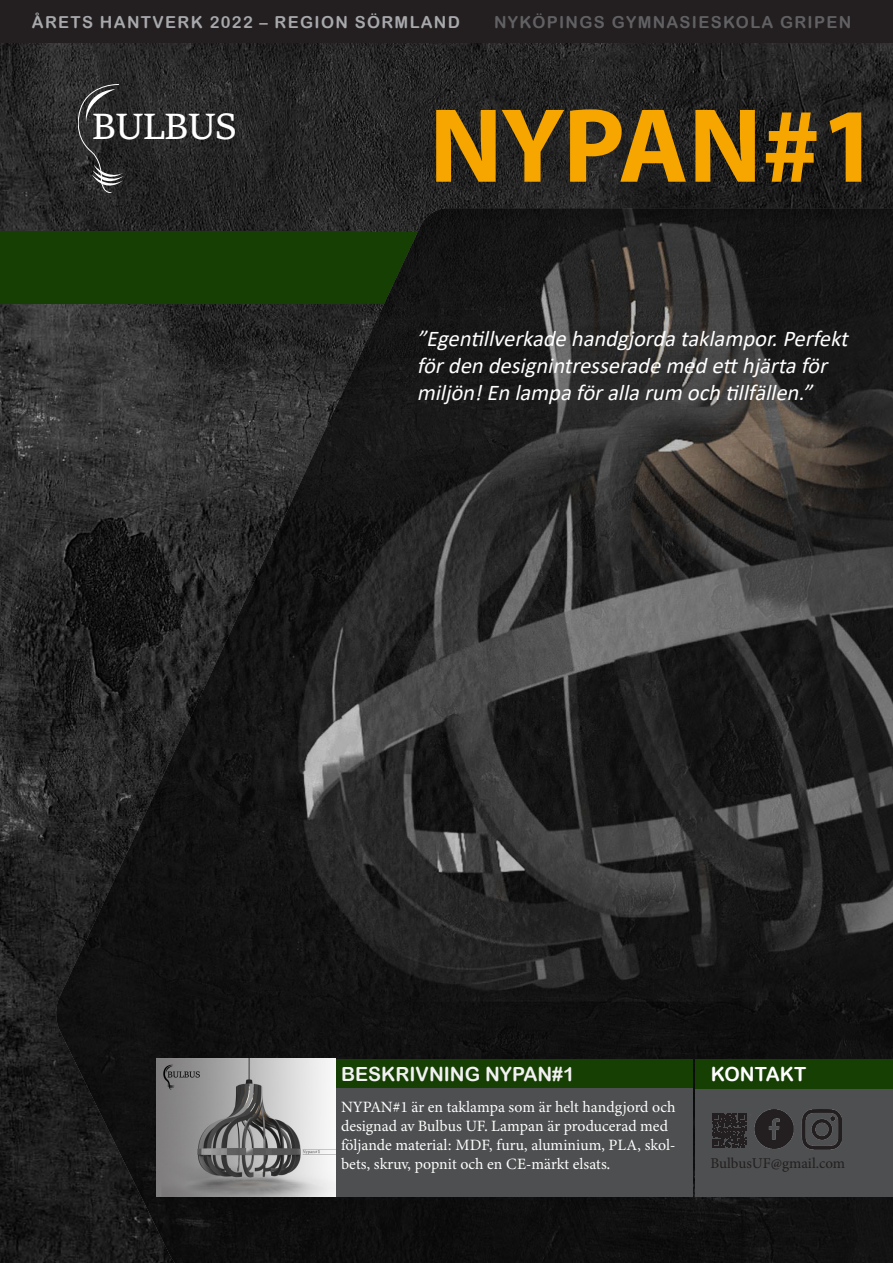
<style>
.page{position:relative;width:893px;height:1263px;background:#fff}
.page>*{position:absolute;margin:0;border:0;box-sizing:border-box;transform-origin:0 0}
.t1{font:700 106.5px "Myriad Pro";letter-spacing:-.02em;color:#f7a600}
.t2{font:39.6px "Sitka Text";letter-spacing:-.04em;color:#fff}
.t3{font:italic 22.5px/27px "Calibri";color:#fff}
.t4{font:19.5px "Arial Rounded MT Bold";color:#f2f2f2}
.t5{font:19.5px "Arial Rounded MT Bold";color:#fff}
.t6{font:16.5px "Arial Rounded MT Bold";letter-spacing:.08em;color:#a8a9ad}
.t7{font:16.5px "Arial Rounded MT Bold";letter-spacing:.08em;color:#616164}
.t8{font:15.75px/18.9px "Minion 3";color:#fff}
.t9{font:15px "Minion Pro";letter-spacing:-.005em;color:#231f20}
</style>
<div class="page">
<img style="left:0;top:42px;width:893px;height:1221px">
<div style="left:0;top:232px;width:357px;height:72px;background:#163f04"></div>
<div style="left:56px;top:207px;width:837px;height:1056px;background:#231f20;opacity:.36"></div>
<div style="left:334px;top:1059px;width:359px;height:29px;background:#163f04"></div>
<div style="left:0;top:0;width:893px;height:42px;background:#231f20"></div>
<svg style="left:78px;top:84px;width:46px;height:109px;background:#3a3a3a"></svg>
<div style="left:335px;top:1088px;width:358px;height:109px;background:#4e4f50"></div>
<img style="left:156px;top:1059px;width:179px;height:138px">
<div style="left:695px;top:1088px;width:198px;height:109px;background:#4e4f50"></div>
<svg style="left:712px;top:1113px;width:34px;height:34px"></svg>
<img style="left:754px;top:1110px;width:88px;height:40px">
<div style="left:695px;top:1059px;width:198px;height:29px;background:#163f04"></div>
<p class="t6" style="left:32px;top:12px;width:430px">ÅRETS HANTVERK 2022 – REGION SÖRMLAND</p>
<p class="t7" style="left:494px;top:12px;width:359px">NYKÖPINGS GYMNASIESKOLA GRIPEN</p>
<p class="t2" style="left:92px;top:96px;width:147px">BULBUS</p>
<p class="t1" style="left:429px;top:76px;width:452px">NYPAN#1</p>
<p class="t3" style="left:417px;top:325px;width:439px">”Egentillverkadehandgjordataklampor.Perfekt fördendesignintresserademedett hjärtaför miljön!Enlampaförallarum ochtillfällen.”</p>
<p class="t4" style="left:341px;top:1063px;width:235px">BESKRIVNING NYPAN#1</p>
<p class="t8" style="left:341px;top:1097px;width:336px">NYPAN#1 är en taklampa som är helt handgjord och designad av Bulbus UF. Lampan är producerad med följande material: MDF, furu, aluminium, PLA, skol&shy;bets, skruv, popnit och en CE-märkt elsats.</p>
<p class="t5" style="left:711px;top:1063px;width:97px">KONTAKT</p>
<p class="t9" style="left:710px;top:1153px;width:136px">BulbusUF@gmail.com</p>
</div>
